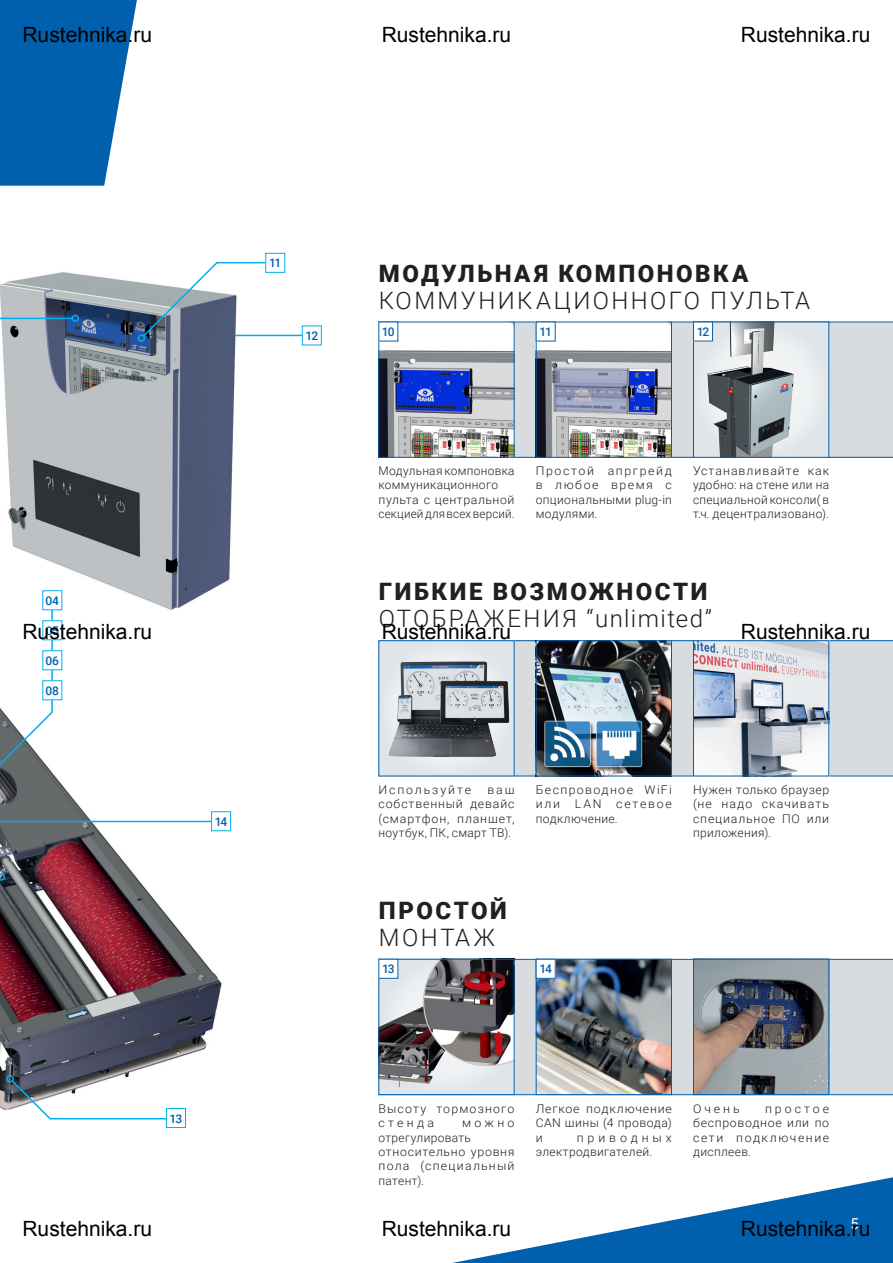
<style>
.page{position:relative;width:893px;height:1263px;background:#fff}
.page>*{position:absolute;margin:0;border:0;box-sizing:border-box;transform-origin:0 0}
.Headline___Roboto_Li{font:900 24px "Roboto";letter-spacing:.1em;color:#231f20}
.Headline___Roboto_Li-2{font:300 24px "Roboto";letter-spacing:.1em;color:#231f20}
.Headline___Roboto_Li-3{font:300 24px "Roboto";letter-spacing:.07em;color:#231f20}
.t1{font:15px "Roboto";color:#fff}
.Bildtext___Roboto_Li{font:300 12px/14.4px "Roboto";letter-spacing:.05em;color:#231f20;text-align:justify}
.Bildtext___Roboto_Li-2{font:300 12px/14.4px "Roboto";letter-spacing:.025em;color:#231f20}
.Bildtext___Roboto_Li-3{font:300 12px/14.4px "Roboto";letter-spacing:.03em;color:#231f20}
.Bildtext___Roboto_Li-4{font:500 12px "Roboto";letter-spacing:-.075em;color:#0160ae}
.Bildtext___Roboto_Li-5{font:300 12px/14.4px "Roboto";letter-spacing:.095em;color:#231f20}
.Bildtext___Roboto_Li-6{font:300 12px "Roboto";letter-spacing:.155em;color:#231f20}
</style>
<div class="page">
<svg style="left:383px;top:1177px;width:510px;height:86px"></svg>
<div style="left:514px;top:322px;width:379px;height:136px;background:#d9dcde"></div>
<div style="left:514px;top:640px;width:379px;height:136px;background:#d9dcde"></div>
<div style="left:514px;top:959px;width:379px;height:136px;background:#d9dcde"></div>
<svg style="left:0;top:0;width:137px;height:186px;background:#1f70b3"></svg>
<img style="left:0;top:638px;width:232px;height:599px">
<img style="left:0;top:272px;width:280px;height:366px">
<img style="left:380px;top:324px;width:132px;height:132px">
<div style="left:378px;top:322px;width:136px;height:136px;border:1px solid #0160ae"></div>
<img style="left:695px;top:324px;width:132px;height:132px">
<div style="left:693px;top:322px;width:136px;height:136px;border:1px solid #0160ae"></div>
<img style="left:695px;top:642px;width:132px;height:132px">
<div style="left:693px;top:640px;width:136px;height:136px;border:1px solid #0160ae"></div>
<div style="left:379px;top:641px;width:135px;height:135px;background:#e0e5e9"></div>
<img style="left:388px;top:653px;width:122px;height:112px">
<img style="left:380px;top:961px;width:132px;height:132px">
<div style="left:378px;top:959px;width:136px;height:136px;border:1px solid #0160ae"></div>
<img style="left:538px;top:961px;width:132px;height:132px">
<div style="left:536px;top:959px;width:136px;height:136px;border:1px solid #0160ae"></div>
<img style="left:695px;top:961px;width:132px;height:132px">
<div style="left:693px;top:959px;width:136px;height:136px;border:1px solid #0160ae"></div>
<img style="left:538px;top:642px;width:132px;height:132px">
<div style="left:536px;top:640px;width:136px;height:136px;border:1px solid #0160ae"></div>
<img style="left:538px;top:324px;width:132px;height:132px">
<div style="left:536px;top:322px;width:136px;height:136px;border:1px solid #0160ae"></div>
<div style="left:379px;top:322px;width:19px;height:19px;background:#fff"></div>
<div style="left:379px;top:959px;width:19px;height:19px;background:#fff"></div>
<div style="left:378px;top:959px;width:20px;height:20px;border:1px solid #0160ae"></div>
<div style="left:536px;top:959px;width:19px;height:19px;background:#fff"></div>
<div style="left:536px;top:959px;width:20px;height:20px;border:1px solid #0160ae"></div>
<div style="left:536px;top:322px;width:19px;height:19px;background:#fff"></div>
<div style="left:693px;top:322px;width:19px;height:19px;background:#fff"></div>
<div style="left:693px;top:322px;width:20px;height:19px;border:1px solid #0160ae"></div>
<hr style="left:0;top:318px;width:72px;height:1px;background:#00aeef">
<div style="left:72px;top:315px;width:7px;height:7px;border:2px solid #00aeef;border-radius:50%"></div>
<svg style="left:0;top:598px;width:54px;height:206px"></svg>
<svg style="left:0;top:873px;width:5px;height:133px"></svg>
<svg style="left:141px;top:261px;width:136px;height:77px"></svg>
<div style="left:138px;top:334px;width:7px;height:8px;border:2px solid #00aeef;border-radius:50%"></div>
<svg style="left:10px;top:1079px;width:167px;height:41px"></svg>
<div style="left:6px;top:1075px;width:8px;height:7px;border:2px solid #00aeef;border-radius:50%"></div>
<hr style="left:0;top:821px;width:219px;height:1px;background:#00aeef">
<hr style="left:235px;top:335px;width:76px;height:1px;background:#00aeef">
<div style="left:166px;top:1108px;width:19px;height:19px;background:#fff"></div>
<div style="left:166px;top:1108px;width:20px;height:20px;border:1px solid #00aeef"></div>
<div style="left:212px;top:812px;width:19px;height:19px;background:#fff"></div>
<div style="left:211px;top:811px;width:20px;height:20px;border:1px solid #00aeef"></div>
<div style="left:43px;top:681px;width:19px;height:19px;background:#fff"></div>
<div style="left:266px;top:253px;width:19px;height:19px;background:#fff"></div>
<div style="left:265px;top:253px;width:20px;height:20px;border:1px solid #00aeef"></div>
<svg style="left:44px;top:622px;width:16px;height:16px"></svg>
<div style="left:43px;top:651px;width:19px;height:19px;background:#fff"></div>
<div style="left:43px;top:591px;width:19px;height:19px;background:#fff"></div>
<div style="left:302px;top:326px;width:19px;height:19px;background:#fff"></div>
<div style="left:302px;top:326px;width:20px;height:19px;border:1px solid #00aeef"></div>
<p class="Bildtext___Roboto_Li-4" style="left:46px;top:592px;width:15px">04</p>
<p class="Bildtext___Roboto_Li-4" style="left:46px;top:622px;width:15px">05</p>
<p class="Bildtext___Roboto_Li-4" style="left:46px;top:652px;width:15px">06</p>
<p class="Bildtext___Roboto_Li-4" style="left:46px;top:682px;width:15px">08</p>
<p class="Bildtext___Roboto_Li-4" style="left:269px;top:255px;width:14px">11</p>
<p class="Bildtext___Roboto_Li-4" style="left:305px;top:327px;width:14px">12</p>
<p class="Headline___Roboto_Li" style="left:379px;top:256px;width:371px">МОДУЛЬНАЯ КОМПОНОВКА</p>
<p class="Headline___Roboto_Li-2" style="left:379px;top:283px;width:433px">КОММУНИКАЦИОННОГО ПУЛЬТА</p>
<p class="Bildtext___Roboto_Li-4" style="left:382px;top:323px;width:14px">10</p>
<p class="Bildtext___Roboto_Li-4" style="left:539px;top:323px;width:14px">11</p>
<p class="Bildtext___Roboto_Li-4" style="left:697px;top:323px;width:14px">12</p>
<p class="Bildtext___Roboto_Li-2" style="left:378px;top:463px;width:138px">Модульная компоновка коммуникационного пульта с центральной секцией для всех версий.</p>
<p class="Bildtext___Roboto_Li" style="left:536px;top:463px;width:138px">Простой апргрейд в любое время с опциональными plug-in модулями.</p>
<p class="Bildtext___Roboto_Li" style="left:693px;top:463px;width:138px">Устанавливайте как удобно: на стене или на специальной консоли( в т.ч. децентрализовано).</p>
<p class="Headline___Roboto_Li" style="left:379px;top:575px;width:330px">ГИБКИЕ ВОЗМОЖНОСТИ</p>
<p class="Headline___Roboto_Li-3" style="left:379px;top:602px;width:335px">ОТОБРАЖЕНИЯ “unlimited”</p>
<p class="Bildtext___Roboto_Li-4" style="left:215px;top:813px;width:14px">14</p>
<p class="Bildtext___Roboto_Li-4" style="left:170px;top:1110px;width:14px">13</p>
<p class="Bildtext___Roboto_Li" style="left:378px;top:782px;width:138px;text-indent:109px">ваш собственный девайс (смартфон, планшет, ноутбук, ПК, смарт ТВ).</p>
<p class="Bildtext___Roboto_Li" style="left:536px;top:782px;width:138px">Беспроводное WiFi или LAN сетевое подключение.</p>
<p class="Bildtext___Roboto_Li" style="left:693px;top:782px;width:138px">Нужен только браузер (не надо скачивать специальное ПО или приложения).</p>
<p class="Bildtext___Roboto_Li-6" style="left:378px;top:781px;width:94px">Используйте</p>
<p class="Headline___Roboto_Li" style="left:379px;top:894px;width:129px">ПРОСТОЙ</p>
<p class="Headline___Roboto_Li-2" style="left:379px;top:921px;width:118px">МОНТАЖ</p>
<p class="Bildtext___Roboto_Li-4" style="left:382px;top:961px;width:14px">13</p>
<p class="Bildtext___Roboto_Li-4" style="left:539px;top:961px;width:14px">14</p>
<p class="Bildtext___Roboto_Li-5" style="left:378px;top:1101px;width:138px">Высоту тормозного стенда</p>
<p class="Bildtext___Roboto_Li" style="left:378px;top:1115px;width:138px;text-align:left;text-indent:84px">можно отрегулировать относительно уровня пола (специальный патент).</p>
<p class="Bildtext___Roboto_Li" style="left:536px;top:1101px;width:138px">Легкое подключение CAN шины (4 провода) и</p>
<p class="Bildtext___Roboto_Li-3" style="left:536px;top:1129px;width:138px;text-indent:41px">приводных электродвигателей.</p>
<p class="Bildtext___Roboto_Li" style="left:693px;top:1101px;width:48px">Очень</p>
<p class="Bildtext___Roboto_Li" style="left:693px;top:1101px;width:138px;text-indent:72px">простое беспроводное или по сети подключение дисплеев.</p>
<p class="t1" style="left:850px;top:1213px;width:10px">5</p>
</div>
